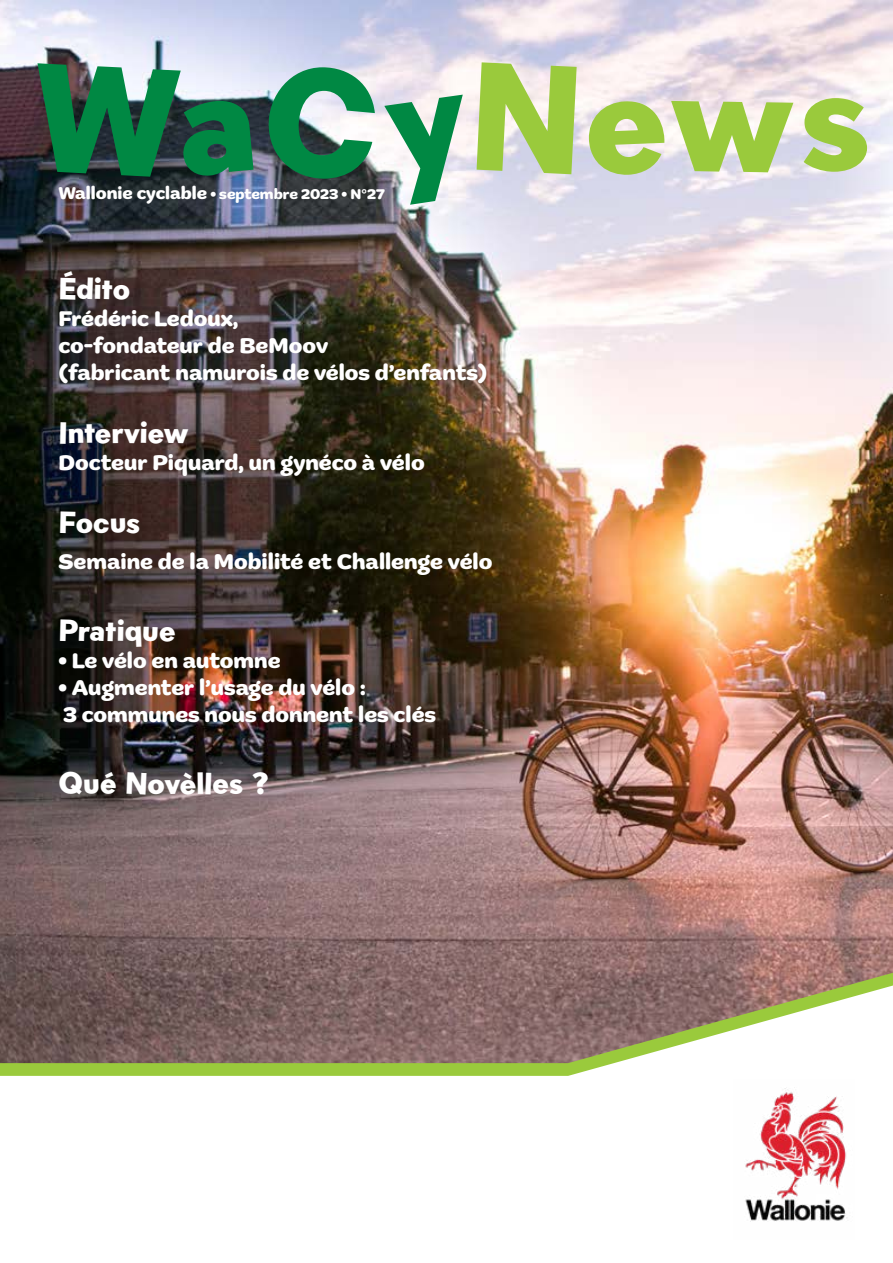
<style>
.page{position:relative;width:893px;height:1263px;background:#fff}
.page>*{position:absolute;margin:0;border:0;box-sizing:border-box;transform-origin:0 0}
.t1{font:150px "Gambado Sans Forte";color:#008843}
.t2{font:30px "Gambado Sans";color:#fff}
.t3{font:700 22.5px/27px "Marigny";color:#fff}
.t4{font:700 15px "Marigny";letter-spacing:-.01em;color:#fff}
.s1{font-family:"Gambado Sans";color:#9aca3c}
.s2{font-size:18px}
</style>
<div class="page">
<img style="left:0;top:0;width:893px;height:973px">
<svg style="left:0;top:973px;width:893px;height:12px;background:#836762"></svg>
<svg style="left:0;top:985px;width:893px;height:91px"></svg>
<img style="left:745px;top:1088px;width:102px;height:134px">
<h1 class="t1" style="left:34px;top:21px;width:839px">WaCy<span class="s1">News</span></h1>
<p class="t4" style="left:58px;top:185px;width:328px"><span class="s2">Wallonie cyclable</span> • septembre 2023 • N°27</p>
<h2 class="t2" style="left:58px;top:270px;width:73px">Édito</h2>
<p class="t3" style="left:58px;top:305px;width:431px">Frédéric Ledoux,<br>co-fondateur de BeMoov<br>(fabricant namurois de vélos d’enfants)</p>
<h2 class="t2" style="left:58px;top:414px;width:131px">Interview</h2>
<p class="t3" style="left:58px;top:449px;width:368px">Docteur Piquard, un gynéco à vélo</p>
<h2 class="t2" style="left:58px;top:504px;width:84px">Focus</h2>
<p class="t3" style="left:58px;top:548px;width:435px">Semaine de la Mobilité et Challenge vélo</p>
<h2 class="t2" style="left:58px;top:612px;width:119px">Pratique</h2>
<p class="t3" style="left:58px;top:647px;width:224px">• Le vélo en automne</p>
<p class="t3" style="left:58px;top:674px;width:379px">• Augmenter l’usage du vélo :<br>3 communes nous donnent les clés</p>
<h2 class="t2" style="left:58px;top:765px;width:212px">Qué Novèlles ?</h2>
</div>
